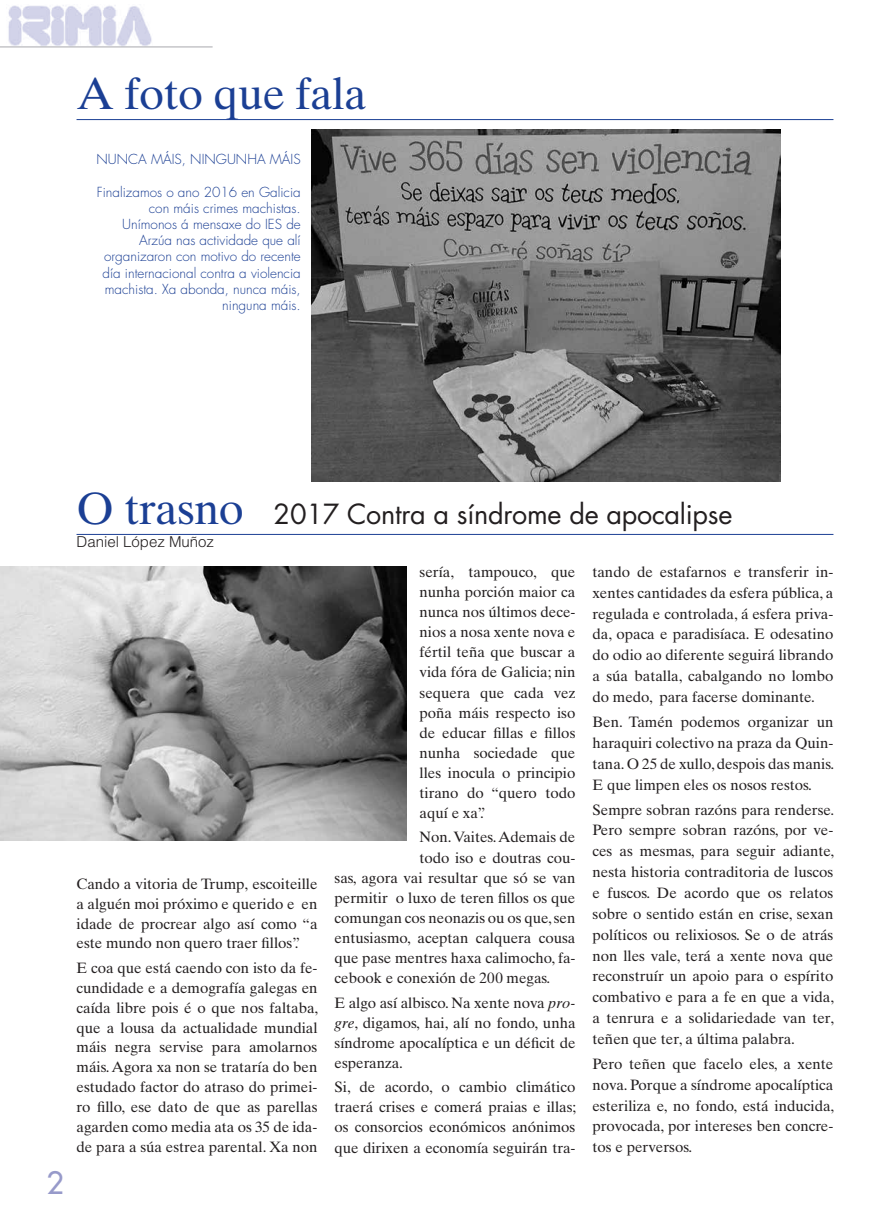
<style>
.page{position:relative;width:893px;height:1212px;background:#fff}
.page>*{position:absolute;margin:0;border:0;box-sizing:border-box;transform-origin:0 0}
.t1{font:45px "Times Ten LT Std";letter-spacing:-.01em;color:#1b3f94}
.t2{font:500 30px "Futura Std";color:#979aca}
.t3{font:27px "Futura Std";letter-spacing:-.01em;color:#231f20}
.t4{font:15px/20.9px "Times Ten LT Std";color:#231f20;text-align:justify}
.t5{font:300 15px "Helvetica LT Std";color:#231f20}
.t6{font:300 13.5px/16.2px "Futura Std";color:#1b3f94;text-align:right}
.s1{font-family:"Times Ten LT Std";font-size:45px;color:#1b3f94}
.s2{font-style:italic}
</style>
<div class="page">
<img style="left:8px;top:5px;width:144px;height:41px">
<hr style="left:0;top:47px;width:213px;height:1px;background:#a8a9ad">
<hr style="left:77px;top:534px;width:756px;height:1px;background:#1b3f94">
<img style="left:0;top:566px;width:407px;height:274px">
<hr style="left:77px;top:119px;width:756px;height:1px;background:#1b3f94">
<img style="left:312px;top:130px;width:468px;height:351px">
<h1 class="t1" style="left:77px;top:67px;width:292px">A foto que fala</h1>
<p class="t6" style="left:97px;top:152px;width:206px">NUNCA MÁIS, NINGUNHA MÁIS</p>
<p class="t6" style="left:97px;top:184px;width:205px">Finalizamos o ano 2016 en Galicia con máis crimes machistas.<br>Unímonos á mensaxe do IES de<br>Arzúa nas actividade que alí organizaron con motivo do recente día internacional contra a violencia machista. Xa abonda, nunca máis, ninguna máis.</p>
<h2 class="t2" style="left:46px;top:1164px;width:19px">2</h2>
<h3 class="t3" style="left:77px;top:496px;width:657px"><span class="s1">O trasno</span> 2017 Contra a síndrome de apocalipse</h3>
<p class="t5" style="left:77px;top:532px;width:139px">Daniel López Muñoz</p>
<p class="t4" style="left:77px;top:873px;width:242px;line-height:20px">Cando a vitoria de Trump, escoiteille a alguén moi próximo e querido e en idade de procrear algo así como “a este mundo non quero traer fillos”.</p>
<p class="t4" style="left:77px;top:957px;width:243px;line-height:20px">E coa que está caendo con isto da fe&shy;cundidade e a demografía galegas en caída libre pois é o que nos faltaba, que a lousa da actualidade mundial máis negra servise para amolarnos máis. Agora xa non se trataría do ben estudado factor do atraso do primei&shy;ro fillo, ese dato de que as parellas agarden como media ata os 35 de ida&shy;de para a súa estrea parental. Xa non</p>
<p class="t4" style="left:420px;top:562px;width:157px;line-height:20.1px">sería, tampouco, que nunha porción maior ca nunca nos últimos dece&shy;nios a nosa xente nova e fértil teña que buscar a vida fóra de Galicia; nin sequera que cada vez poña máis respecto iso de educar fillas e fillos nunha sociedade que lles inocula o principio tirano do “quero todo aquí e xa”.</p>
<p class="t4" style="left:420px;top:827px;width:157px">Non. Vaites. Ademais de</p>
<p class="t4" style="left:420px;top:847px;width:157px">todo iso e doutras cou-</p>
<p class="t4" style="left:334px;top:867px;width:242px">sas, agora vai resultar que só se van</p>
<p class="t4" style="left:334px;top:887px;width:242px">permitir o luxo de teren fillos os que</p>
<p class="t4" style="left:334px;top:907px;width:242px">comungan cos neonazis ou os que, sen</p>
<p class="t4" style="left:334px;top:927px;width:242px">entusiasmo, aceptan calquera cousa</p>
<p class="t4" style="left:334px;top:947px;width:242px">que pase mentres haxa calimocho, fa-</p>
<p class="t4" style="left:334px;top:967px;width:217px">cebook e conexión de 200 megas.</p>
<p class="t4" style="left:334px;top:992px;width:242px;line-height:20.1px">E algo así albisco. Na xente nova <span class="s2">pro&shy;gre</span>, digamos, hai, alí no fondo, unha síndrome apocalíptica e un déficit de esperanza.</p>
<p class="t4" style="left:334px;top:1077px;width:243px;line-height:20.1px">Si, de acordo, o cambio climático traerá crises e comerá praias e illas; os consorcios económicos anónimos que dirixen a economía seguirán tra-</p>
<p class="t4" style="left:592px;top:561px;width:242px">tando de estafarnos e transferir in&shy;xentes cantidades da esfera pública, a regulada e controlada, á esfera priva&shy;da, opaca e paradisíaca. E odesatino do odio ao diferente seguirá librando a súa batalla, cabalgando no lombo do medo, para facerse dominante.</p>
<p class="t4" style="left:592px;top:711px;width:243px">Ben. Tamén podemos organizar un haraquiri colectivo na praza da Quin&shy;tana. O 25 de xullo, despois das manis.<br>E que limpen eles os nosos restos.</p>
<p class="t4" style="left:592px;top:799px;width:243px">Sempre sobran razóns para renderse.<br>Pero sempre sobran razóns, por ve&shy;ces as mesmas, para seguir adiante, nesta historia contraditoria de luscos e fuscos. De acordo que os relatos sobre o sentido están en crise, sexan políticos ou relixiosos. Se o de atrás non lles vale, terá a xente nova que reconstruír un apoio para o espírito combativo e para a fe en que a vida, a tenrura e a solidariedade van ter, teñen que ter, a última palabra.</p>
<p class="t4" style="left:592px;top:1053px;width:243px">Pero teñen que facelo eles, a xente nova. Porque a síndrome apocalíptica esteriliza e, no fondo, está inducida, provocada, por intereses ben concre&shy;tos e perversos.</p>
</div>
